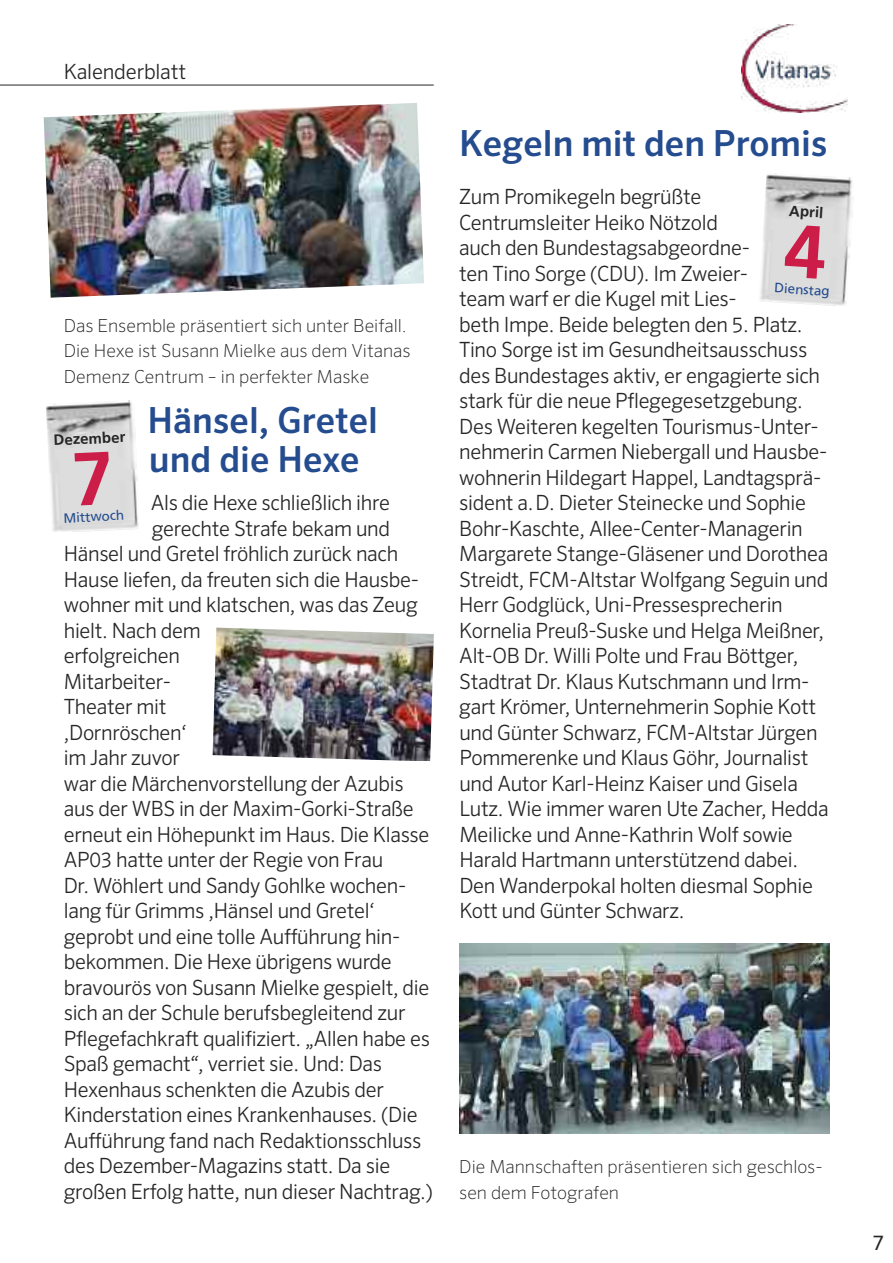
<style>
.page{position:relative;width:893px;height:1263px;background:#fff}
.page>*{position:absolute;margin:0;border:0;box-sizing:border-box;transform-origin:0 0}
.t1{font:500 36px/39px "Sero Offc Pro";color:#244c8e}
.t2{font:300 21px/25.5px "Sero Offc Pro";letter-spacing:-.015em;color:#272526}
.t3{font:21px "Sero Offc Pro";color:#272526}
.t4{font:200 18px/25.5px "Sero Offc Pro";color:#272526}
.t5{font:700 15px "Frutiger";color:#272526}
.t6{font:13.5px "Frutiger";color:#244c8e}
</style>
<div class="page">
<hr style="left:0;top:85px;width:434px;height:1px;background:#272526">
<img style="left:741px;top:25px;width:107px;height:87px">
<img style="left:44px;top:103px;width:380px;height:195px">
<img style="left:213px;top:628px;width:221px;height:133px">
<img style="left:459px;top:944px;width:370px;height:190px">
<svg style="left:760px;top:173px;width:93px;height:133px"></svg>
<svg style="left:46px;top:400px;width:93px;height:132px"></svg>
<p class="t2" style="left:64px;top:58px;width:124px">Kalenderblatt</p>
<p class="t4" style="left:64px;top:312px;width:348px">Das Ensemble präsentiert sich unter Beifall.<br>Die Hexe ist Susann Mielke aus dem Vitanas<br>Demenz Centrum – in perfekter Maske</p>
<h1 class="t1" style="left:147px;top:401px;width:232px">Hänsel, Gretel und die Hexe</h1>
<p class="t2" style="left:151px;top:490px;width:241px">Als die Hexe schließlich ihre</p>
<p class="t2" style="left:152px;top:515px;width:240px">gerechte Strafe bekam und</p>
<p class="t2" style="left:64px;top:541px;width:336px">Hänsel und Gretel fröhlich zurück nach</p>
<p class="t2" style="left:64px;top:566px;width:357px">Hause liefen, da freuten sich die Hausbe-</p>
<p class="t2" style="left:64px;top:592px;width:356px">wohner mit und klatschen, was das Zeug</p>
<p class="t2" style="left:64px;top:617px;width:139px">hielt. Nach dem</p>
<p class="t2" style="left:64px;top:643px;width:118px">erfolgreichen</p>
<p class="t2" style="left:64px;top:668px;width:109px">Mitarbeiter-</p>
<p class="t2" style="left:64px;top:694px;width:104px">Theater mit</p>
<p class="t2" style="left:64px;top:719px;width:125px">,Dornröschen‘</p>
<p class="t2" style="left:64px;top:745px;width:118px">im Jahr zuvor</p>
<p class="t2" style="left:64px;top:770px;width:341px">war die Märchenvorstellung der Azubis</p>
<p class="t2" style="left:64px;top:796px;width:352px">aus der WBS in der Maxim-Gorki-Straße</p>
<p class="t2" style="left:64px;top:821px;width:367px">erneut ein Höhepunkt im Haus. Die Klasse</p>
<p class="t2" style="left:64px;top:847px;width:321px">AP03 hatte unter der Regie von Frau</p>
<p class="t2" style="left:64px;top:872px;width:344px">Dr. Wöhlert und Sandy Gohlke wochen-</p>
<p class="t2" style="left:64px;top:898px;width:312px">lang für Grimms ,Hänsel und Gretel‘</p>
<p class="t2" style="left:64px;top:923px;width:338px">geprobt und eine tolle Aufführung hin-</p>
<p class="t2" style="left:64px;top:949px;width:330px">bekommen. Die Hexe übrigens wurde</p>
<p class="t2" style="left:64px;top:974px;width:367px">bravourös von Susann Mielke gespielt, die</p>
<p class="t2" style="left:64px;top:1000px;width:343px">sich an der Schule berufsbegleitend zur</p>
<p class="t2" style="left:64px;top:1025px;width:368px">Pflegefachkraft qualifiziert. „Allen habe es</p>
<p class="t2" style="left:64px;top:1051px;width:320px">Spaß gemacht“, verriet sie. Und: Das</p>
<p class="t2" style="left:64px;top:1076px;width:322px">Hexenhaus schenkten die Azubis der</p>
<p class="t2" style="left:64px;top:1102px;width:355px">Kinderstation eines Krankenhauses. (Die</p>
<p class="t2" style="left:64px;top:1127px;width:359px">Aufführung fand nach Redaktionsschluss</p>
<p class="t2" style="left:64px;top:1153px;width:328px">des Dezember-Magazins statt. Da sie</p>
<p class="t2" style="left:64px;top:1178px;width:371px">großen Erfolg hatte, nun dieser Nachtrag.)</p>
<p class="t5" style="left:53px;top:434px;width:73px;rotate:-3deg">Dezember</p>
<p class="t6" style="left:63px;top:513px;width:62px;rotate:-3deg">Mittwoch</p>
<h1 class="t1" style="left:459px;top:123px;width:370px">Kegeln mit den Promis</h1>
<p class="t2" style="left:459px;top:184px;width:371px">Zum Promikegeln begrüßte Centrumsleiter Heiko Nötzold<br>auch den Bundestagsabgeordne-<br>ten Tino Sorge (CDU). Im Zweier-<br>team warf er die Kugel mit Lies-<br>beth Impe. Beide belegten den 5. Platz.<br>Tino Sorge ist im Gesundheitsausschuss des Bundestages aktiv, er engagierte sich stark für die neue Pflegegesetzgebung.<br>Des Weiteren kegelten Tourismus-Unter&shy;nehmerin Carmen Niebergall und Hausbe&shy;wohnerin Hildegart Happel, Landtagsprä&shy;sident a.D. Dieter Steinecke und Sophie Bohr-Kaschte, Allee-Center-Managerin Margarete Stange-Gläsener und Dorothea Streidt, FCM-Altstar Wolfgang Seguin und Herr Godglück, Uni-Pressesprecherin Kornelia Preuß-Suske und Helga Meißner, Alt-OB Dr. Willi Polte und Frau Böttger, Stadtrat Dr. Klaus Kutschmann und Irm&shy;gart Krömer, Unternehmerin Sophie Kott und Günter Schwarz, FCM-Altstar Jürgen Pommerenke und Klaus Göhr, Journalist und Autor Karl-Heinz Kaiser und Gisela Lutz. Wie immer waren Ute Zacher, Hedda Meilicke und Anne-Kathrin Wolf sowie Harald Hartmann unterstützend dabei.<br>Den Wanderpokal holten diesmal Sophie Kott und Günter Schwarz.</p>
<p class="t5" style="left:790px;top:204px;width:36px;rotate:4deg">April</p>
<p class="t6" style="left:775px;top:282px;width:57px;rotate:4deg">Dienstag</p>
<p class="t4" style="left:459px;top:1154px;width:365px">Die Mannschaften präsentieren sich geschlos&shy;sen dem Fotografen</p>
<p class="t3" style="left:872px;top:1230px;width:14px">7</p>
</div>
